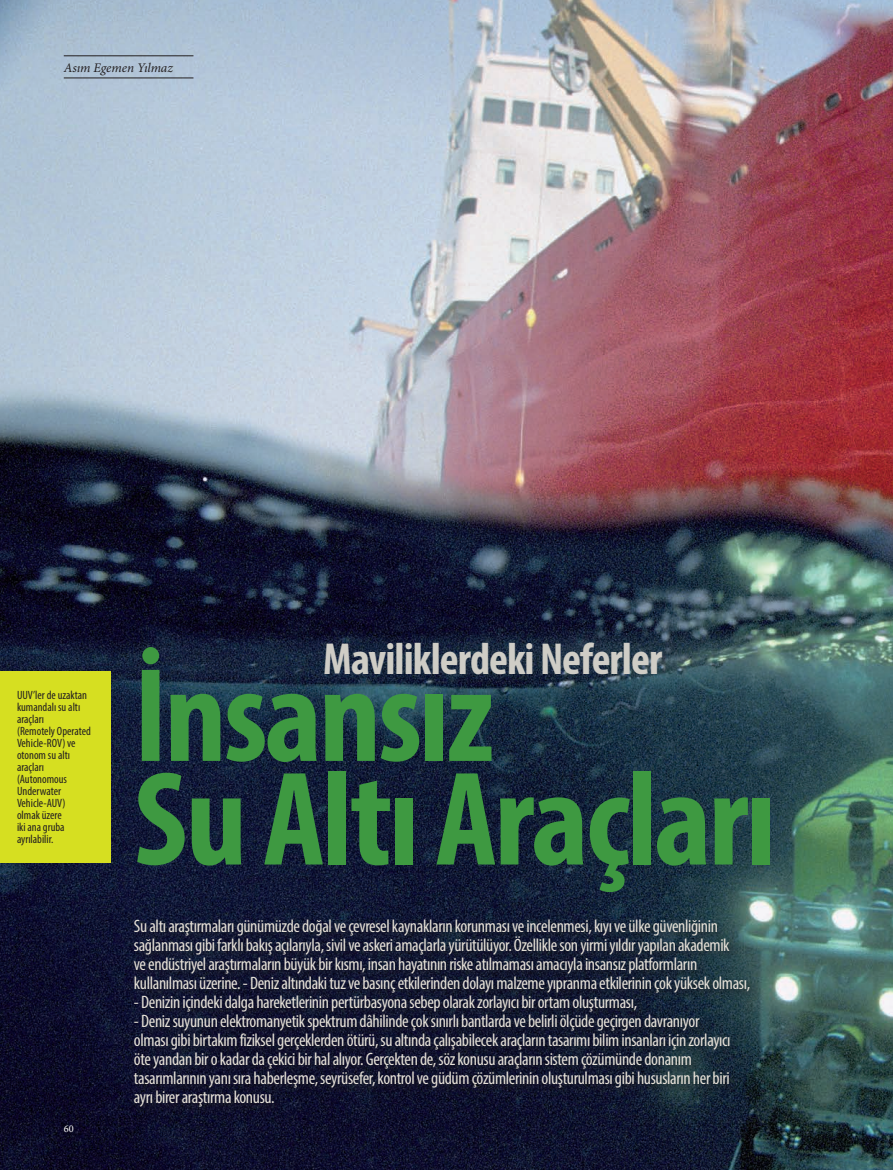
<style>
.page{position:relative;width:893px;height:1170px;background:#fff}
.page>*{position:absolute;margin:0;border:0;box-sizing:border-box;transform-origin:0 0}
.t1{font:700 condensed 135px/103.5px "Myriad Pro";letter-spacing:-.02em;color:#3e9941}
.t2{font:700 condensed 45px "Myriad Pro";letter-spacing:-.02em;color:#cfcdc6}
.t3{font:condensed 18px/19px "Myriad Pro";letter-spacing:-.02em;color:#e5e0d7}
.t4{font:italic 13.2px "Minion Pro";letter-spacing:-.005em;color:#231f20}
.t5{font:condensed 12px/12px "Myriad Pro";color:#231f20}
.t6{font:10.35px "Minion Pro";color:#fff}
</style>
<div class="page">
<img style="left:0;top:0;width:893px;height:1169px">
<div style="left:130px;top:915px;width:631px;height:203px;background:#231f20;opacity:.75"></div>
<hr style="left:64px;top:78px;width:129px;height:1px;background:#231f20">
<hr style="left:64px;top:56px;width:129px;height:1px;background:#231f20">
<div style="left:0;top:670px;width:111px;height:192px;background:#d6df21"></div>
<p class="t4" style="left:64px;top:58px;width:111px">Asım Egemen Yılmaz</p>
<p class="t5" style="left:17px;top:688px;width:75px">UUV’ler de uzaktan kumandalı su altı araçları<br>(Remotely Operated<br>Vehicle-ROV) ve otonom su altı araçları (Autonomous<br>Underwater<br>Vehicle-AUV) olmak üzere<br>iki ana gruba ayrılabilir.</p>
<p class="t6" style="left:64px;top:1121px;width:11px">60</p>
<h2 class="t2" style="left:323px;top:630px;width:341px">Maviliklerdeki Neferler</h2>
<h1 class="t1" style="left:134px;top:661px;width:643px">İnsansız<br>Su Altı Araçları</h1>
<p class="t3" style="left:134px;top:915px;width:618px">Su altı araştırmaları günümüzde doğal ve çevresel kaynakların korunması ve incelenmesi, kıyı ve ülke güvenliğinin sağlanması gibi farklı bakış açılarıyla, sivil ve askeri amaçlarla yürütülüyor. Özellikle son yirmi yıldır yapılan akademik<br>ve endüstriyel araştırmaların büyük bir kısmı, insan hayatının riske atılmaması amacıyla insansız platformların kullanılması üzerine. - Deniz altındaki tuz ve basınç etkilerinden dolayı malzeme yıpranma etkilerinin çok yüksek olması,</p>
<p class="t3" style="left:134px;top:992px;width:505px">- Denizin içindeki dalga hareketlerinin pertürbasyona sebep olarak zorlayıcı bir ortam oluşturması,</p>
<p class="t3" style="left:134px;top:1011px;width:598px">- Deniz suyunun elektromanyetik spektrum dâhilinde çok sınırlı bantlarda ve belirli ölçüde geçirgen davranıyor olması gibi birtakım fiziksel gerçeklerden ötürü, su altında çalışabilecek araçların tasarımı bilim insanları için zorlayıcı öte yandan bir o kadar da çekici bir hal alıyor. Gerçekten de, söz konusu araçların sistem çözümünde donanım tasarımlarının yanı sıra haberleşme, seyrüsefer, kontrol ve güdüm çözümlerinin oluşturulması gibi hususların her biri ayrı birer araştırma konusu.</p>
</div>
